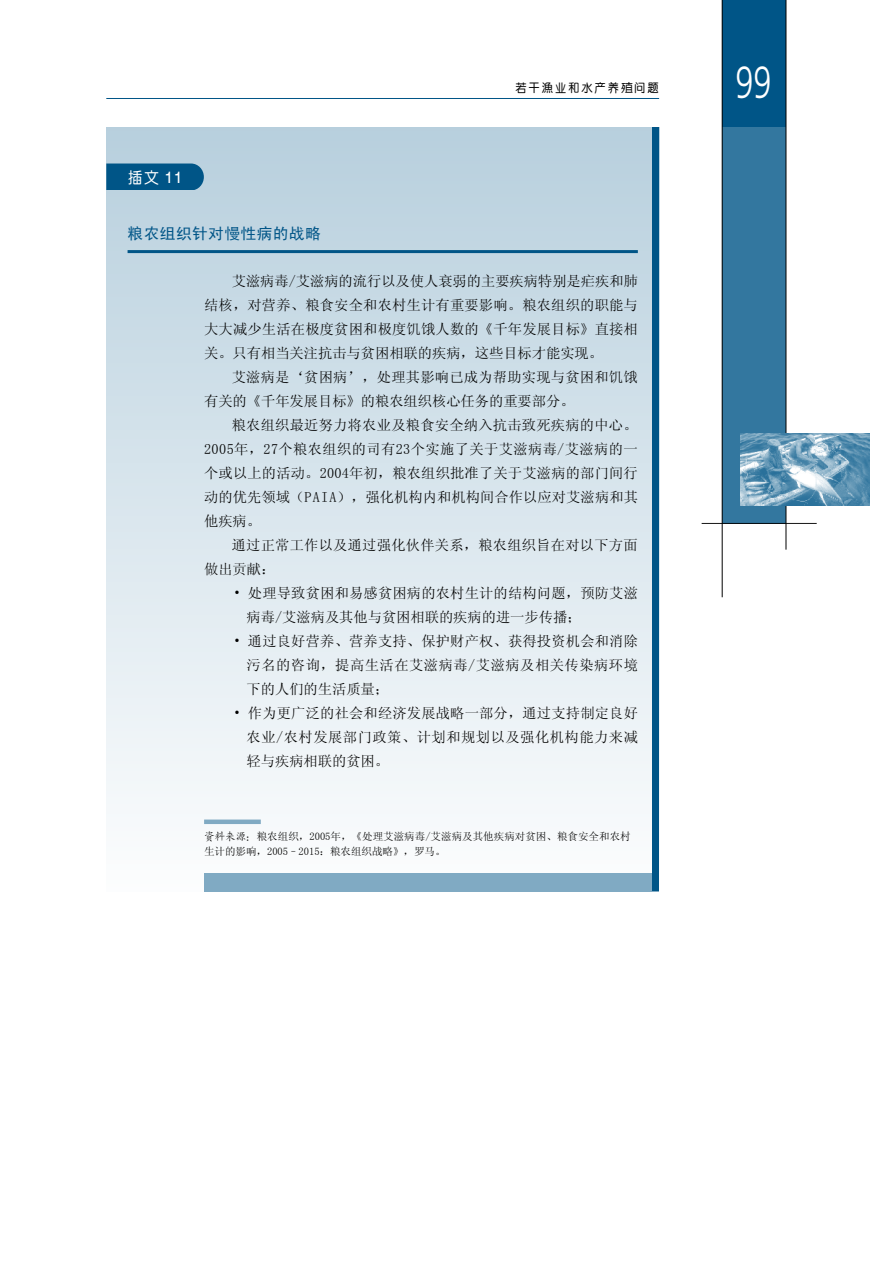
<style>
.page{position:relative;width:893px;height:1263px;background:#fff}
.page>*{position:absolute;margin:0;border:0;box-sizing:border-box;transform-origin:0 0}
.t1{font:300 45px "Frutiger LT Std";color:#fff;scale:.72 1}
.t2{font:15.75px "Sim Hei";letter-spacing:.025em;color:#005587}
.t3{font:15.75px "CT Zhong Yuan SJ";color:#fff}
.t4{font:14.25px/24px "Sim Sun";letter-spacing:.015em;color:#000;text-align:justify}
.t5{font:14.25px/24px "Sim Sun";letter-spacing:.015em;color:#000;text-align:justify;scale:.93 1}
.t6{font:12px "CT Zhong Yuan SJ";letter-spacing:.1em;color:#000}
.t7{font:10.5px/15px "Sim Sun";letter-spacing:.005em;color:#000}
.s1{font-family:"CT Kai Ti SJ"}
</style>
<div class="page">
<div style="left:722px;top:0;width:64px;height:524px;background:#005587"></div>
<div style="left:722px;top:128px;width:64px;height:396px;background:#33779f"></div>
<hr style="left:106px;top:98px;width:553px;height:1px;background:#005587">
<hr style="left:722px;top:0;width:1px;height:597px;background:#000">
<hr style="left:702px;top:523px;width:115px;height:1px;background:#000">
<hr style="left:786px;top:0;width:1px;height:550px;background:#000">
<img style="left:741px;top:434px;width:129px;height:71px">
<div style="left:106px;top:128px;width:553px;height:763px;background:linear-gradient(to bottom,#b7cfdd,#fbfdfd)"></div>
<div style="left:106px;top:164px;width:98px;height:26px;background:#005587"></div>
<div style="left:204px;top:873px;width:455px;height:18px;background:#80aac3"></div>
<div style="left:653px;top:128px;width:6px;height:763px;background:#005587"></div>
<div style="left:204px;top:819px;width:57px;height:5px;background:#80aac3"></div>
<hr style="left:128px;top:250px;width:510px;height:3px;background:#005587">
<p class="t3" style="left:128px;top:170px;width:56px">插文 11</p>
<p class="t6" style="left:515px;top:81px;width:145px">若干渔业和水产养殖问题</p>
<p class="t2" style="left:128px;top:226px;width:195px">粮农组织针对慢性病的战略</p>
<p class="t4" style="left:204px;top:269px;width:435px;text-indent:28px">艾滋病毒/艾滋病的流行以及使人衰弱的主要疾病特别是疟疾和肺结核，对营养、粮食安全和农村生计有重要影响。粮农组织的职能与大大减少生活在极度贫困和极度饥饿人数的《千年发展目标》直接相关。只有相当关注抗击与贫困相联的疾病，这些目标才能实现。</p>
<p class="t4" style="left:204px;top:365px;width:435px;text-indent:28px">艾滋病是‘贫困病’，处理其影响已成为帮助实现与贫困和饥饿有关的《千年发展目标》的粮农组织核心任务的重要部分。</p>
<p class="t4" style="left:204px;top:413px;width:435px;text-indent:28px">粮农组织最近努力将农业及粮食安全纳入抗击致死疾病的中心。2005年，27个粮农组织的司有23个实施了关于艾滋病毒/艾滋病的一个或以上的活动。2004年初，粮农组织批准了关于艾滋病的部门间行动的优先领域（PAIA），强化机构内和机构间合作以应对艾滋病和其他疾病。</p>
<p class="t4" style="left:204px;top:533px;width:435px;text-indent:28px">通过正常工作以及通过强化伙伴关系，粮农组织旨在对以下方面做出贡献：</p>
<p class="t5" style="left:247px;top:581px;width:422px;text-indent:-13px">• 处理导致贫困和易感贫困病的农村生计的结构问题，预防艾滋病毒/艾滋病及其他与贫困相联的疾病的进一步传播；</p>
<p class="t5" style="left:247px;top:629px;width:422px;text-indent:-13px">• 通过良好营养、营养支持、保护财产权、获得投资机会和消除污名的咨询，提高生活在艾滋病毒/艾滋病及相关传染病环境下的人们的生活质量；</p>
<p class="t5" style="left:247px;top:701px;width:422px;text-indent:-13px">• 作为更广泛的社会和经济发展战略一部分，通过支持制定良好农业/农村发展部门政策、计划和规划以及强化机构能力来减轻与疾病相联的贫困。</p>
<p class="t7" style="left:204px;top:828px;width:428px"><span class="s1">资料来源：</span>粮农组织，2005年，《处理艾滋病毒/艾滋病及其他疾病对贫困、粮食安全和农村生计的影响，2005–2015：粮农组织战略》，罗马。</p>
<h1 class="t1" style="left:735px;top:57px;width:52px">99</h1>
</div>
